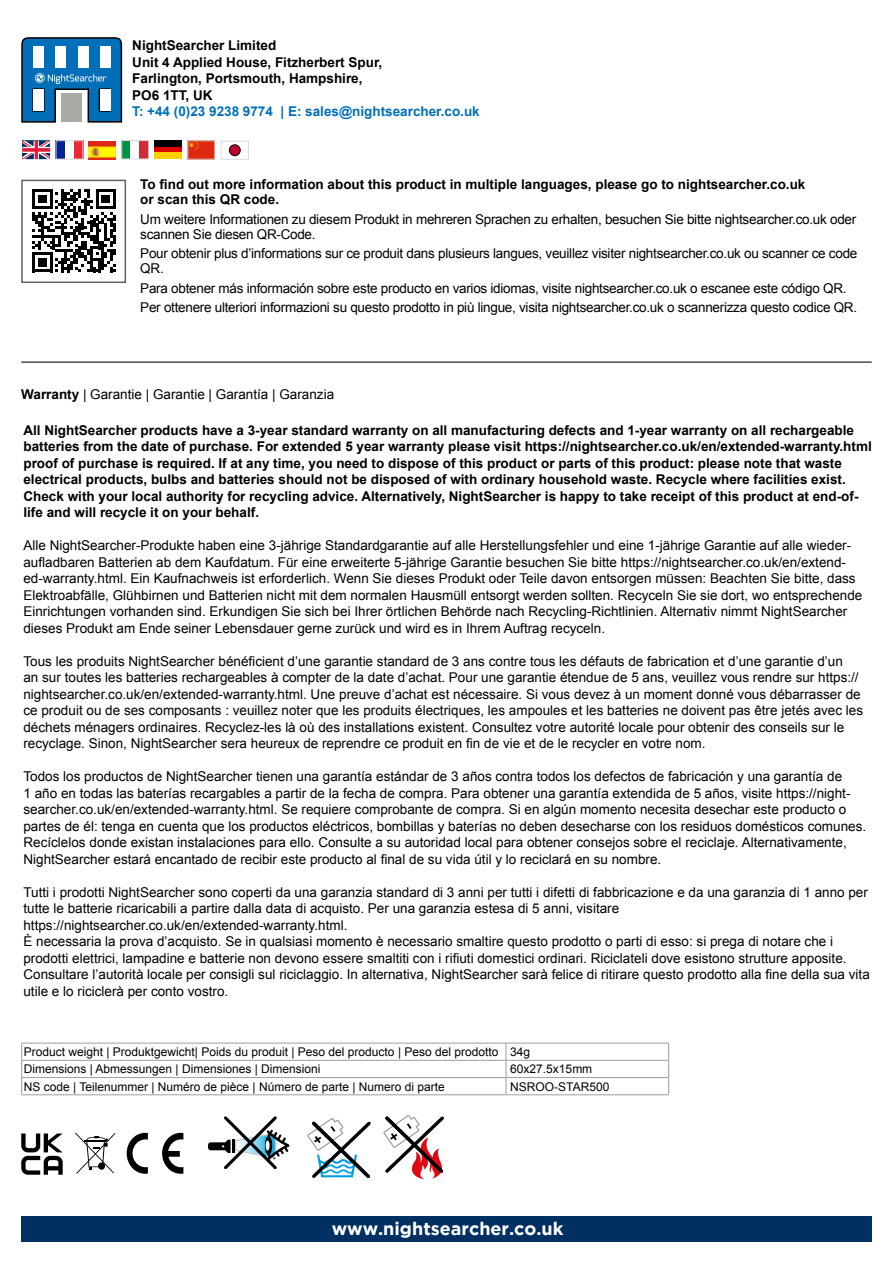
<style>
.page{position:relative;width:893px;height:1263px;background:#fff}
.page>*{position:absolute;margin:0;border:0;box-sizing:border-box;transform-origin:0 0}
.t1{font:700 18px "Gotham";color:#fff}
.t2{font:13.5px/16.5px "Arial";color:#000}
.t3{font:700 13.5px/16.5px "Arial";color:#000}
.t4{font:13.5px/15px "Arial";letter-spacing:-.02em;color:#000}
.t5{font:700 13.5px "Arial";color:#006fb7}
.t6{font:12px/17.2px "Arial";color:#000}
.s1{font-weight:700}
</style>
<div class="page">
<hr style="left:21px;top:1043px;width:485px;height:1px;background:#9d9d9c">
<hr style="left:506px;top:1043px;width:163px;height:1px;background:#9d9d9c">
<svg style="left:21px;top:1043px;width:1px;height:51px"></svg>
<svg style="left:668px;top:1043px;width:1px;height:51px"></svg>
<hr style="left:21px;top:1094px;width:485px;height:1px;background:#9d9d9c">
<hr style="left:506px;top:1094px;width:163px;height:1px;background:#9d9d9c">
<svg style="left:506px;top:1043px;width:1px;height:51px"></svg>
<hr style="left:22px;top:1060px;width:484px;height:1px;background:#9d9d9c">
<hr style="left:506px;top:1060px;width:162px;height:1px;background:#9d9d9c">
<hr style="left:22px;top:1077px;width:484px;height:1px;background:#9d9d9c">
<hr style="left:506px;top:1077px;width:162px;height:1px;background:#9d9d9c">
<svg style="left:21px;top:37px;width:102px;height:86px"></svg>
<div style="left:61px;top:94px;width:21px;height:28px;background:#a9a9a6"></div>
<hr style="left:21px;top:361px;width:851px;height:2px;background:#000">
<svg style="left:22px;top:141px;width:28px;height:18px"></svg>
<img style="left:89px;top:141px;width:27px;height:18px">
<div style="left:155px;top:147px;width:27px;height:6px;background:#de0000"></div>
<div style="left:155px;top:153px;width:27px;height:6px;background:#ffcf00"></div>
<div style="left:155px;top:141px;width:27px;height:6px;background:#000"></div>
<div style="left:221px;top:141px;width:28px;height:19px;background:#fff;border:1px solid #dadada"></div>
<div style="left:229px;top:145px;width:11px;height:11px;background:#bd002e;border-radius:50%"></div>
<div style="left:229px;top:144px;width:12px;height:12px;border:1px solid #000;border-radius:50%"></div>
<div style="left:122px;top:141px;width:9px;height:18px;background:#009145"></div>
<div style="left:140px;top:141px;width:9px;height:18px;background:#cf2b38"></div>
<div style="left:122px;top:140px;width:27px;height:19px;border:1px solid #dadada"></div>
<div style="left:74px;top:141px;width:9px;height:18px;background:#ed2938"></div>
<div style="left:56px;top:141px;width:9px;height:18px;background:#002494"></div>
<div style="left:56px;top:141px;width:27px;height:18px;border:1px solid #dadada"></div>
<img style="left:189px;top:142px;width:24px;height:16px">
<div style="left:187px;top:140px;width:28px;height:20px;border:1px solid #dadada"></div>
<svg style="left:32px;top:189px;width:84px;height:83px"></svg>
<div style="left:21px;top:180px;width:105px;height:103px;border:2px solid #636166"></div>
<svg style="left:75px;top:1133px;width:41px;height:41px"></svg>
<svg style="left:127px;top:1133px;width:56px;height:41px"></svg>
<svg style="left:208px;top:1116px;width:81px;height:54px"></svg>
<svg style="left:307px;top:1118px;width:64px;height:60px"></svg>
<svg style="left:383px;top:1115px;width:61px;height:64px"></svg>
<svg style="left:21px;top:1133px;width:42px;height:42px"></svg>
<div style="left:21px;top:1216px;width:851px;height:26px;background:#003061"></div>
<p class="t3" style="left:132px;top:38px;width:252px">NightSearcher Limited<br>Unit 4 Applied House, Fitzherbert Spur,<br>Farlington, Portsmouth, Hampshire,<br>PO6 1TT, UK</p>
<p class="t5" style="left:132px;top:103px;width:349px">T: +44 (0)23 9238 9774 | E: sales@nightsearcher.co.uk</p>
<p class="t3" style="left:140px;top:178px;width:667px;line-height:15px">To find out more information about this product in multiple languages, please go to nightsearcher.co.uk or scan this QR code.</p>
<p class="t4" style="left:140px;top:212px;width:717px">Um weitere Informationen zu diesem Produkt in mehreren Sprachen zu erhalten, besuchen Sie bitte nightsearcher.co.uk oder scannen Sie diesen QR-Code.</p>
<p class="t4" style="left:140px;top:246px;width:719px">Pour obtenir plus d’informations sur ce produit dans plusieurs langues, veuillez visiter nightsearcher.co.uk ou scanner ce code<br>QR.</p>
<p class="t4" style="left:140px;top:279px;width:718px;line-height:19.5px">Para obtener más información sobre este producto en varios idiomas, visite nightsearcher.co.uk o escanee este código QR.<br>Per ottenere ulteriori informazioni su questo prodotto in più lingue, visita nightsearcher.co.uk o scannerizza questo codice QR.</p>
<p class="t2" style="left:21px;top:386px;width:314px"><span class="s1">Warranty</span> | Garantie | Garantie | Garantía | Garanzia</p>
<p class="t3" style="left:23px;top:422px;width:850px">All NightSearcher products have a 3-year standard warranty on all manufacturing defects and 1-year warranty on all rechargeable batteries from the date of purchase. For extended 5 year warranty please visit https://nightsearcher.co.uk/en/extended-warranty.html proof of purchase is required. If at any time, you need to dispose of this product or parts of this product: please note that waste electrical products, bulbs and batteries should not be disposed of with ordinary household waste. Recycle where facilities exist.<br>Check with your local authority for recycling advice. Alternatively, NightSearcher is happy to take receipt of this product at end-of&shy;life and will recycle it on your behalf.</p>
<p class="t2" style="left:23px;top:538px;width:840px">Alle NightSearcher-Produkte haben eine 3-jährige Standardgarantie auf alle Herstellungsfehler und eine 1-jährige Garantie auf alle wieder&shy;aufladbaren Batterien ab dem Kaufdatum. Für eine erweiterte 5-jährige Garantie besuchen Sie bitte https://nightsearcher.co.uk/en/extend&shy;ed-warranty.html. Ein Kaufnachweis ist erforderlich. Wenn Sie dieses Produkt oder Teile davon entsorgen müssen: Beachten Sie bitte, dass Elektroabfälle, Glühbirnen und Batterien nicht mit dem normalen Hausmüll entsorgt werden sollten. Recyceln Sie sie dort, wo entsprechende Einrichtungen vorhanden sind. Erkundigen Sie sich bei Ihrer örtlichen Behörde nach Recycling-Richtlinien. Alternativ nimmt NightSearcher dieses Produkt am Ende seiner Lebensdauer gerne zurück und wird es in Ihrem Auftrag recyceln.</p>
<p class="t2" style="left:23px;top:653px;width:841px">Tous les produits NightSearcher bénéficient d’une garantie standard de 3 ans contre tous les défauts de fabrication et d’une garantie d’un<br>an sur toutes les batteries rechargeables à compter de la date d’achat. Pour une garantie étendue de 5 ans, veuillez vous rendre sur https:// nightsearcher.co.uk/en/extended-warranty.html. Une preuve d’achat est nécessaire. Si vous devez à un moment donné vous débarrasser de ce produit ou de ses composants : veuillez noter que les produits électriques, les ampoules et les batteries ne doivent pas être jetés avec les déchets ménagers ordinaires. Recyclez-les là où des installations existent. Consultez votre autorité locale pour obtenir des conseils sur le recyclage. Sinon, NightSearcher sera heureux de reprendre ce produit en fin de vie et de le recycler en votre nom.</p>
<p class="t2" style="left:23px;top:768px;width:844px">Todos los productos de NightSearcher tienen una garantía estándar de 3 años contra todos los defectos de fabricación y una garantía de<br>1 año en todas las baterías recargables a partir de la fecha de compra. Para obtener una garantía extendida de 5 años, visite https://night&shy;searcher.co.uk/en/extended-warranty.html. Se requiere comprobante de compra. Si en algún momento necesita desechar este producto o partes de él: tenga en cuenta que los productos eléctricos, bombillas y baterías no deben desecharse con los residuos domésticos comunes.<br>Recíclelos donde existan instalaciones para ello. Consulte a su autoridad local para obtener consejos sobre el reciclaje. Alternativamente, NightSearcher estará encantado de recibir este producto al final de su vida útil y lo reciclará en su nombre.</p>
<p class="t2" style="left:23px;top:884px;width:848px">Tutti i prodotti NightSearcher sono coperti da una garanzia standard di 3 anni per tutti i difetti di fabbricazione e da una garanzia di 1 anno per tutte le batterie ricaricabili a partire dalla data di acquisto. Per una garanzia estesa di 5 anni, visitare https://nightsearcher.co.uk/en/extended-warranty.html.<br>È necessaria la prova d’acquisto. Se in qualsiasi momento è necessario smaltire questo prodotto o parti di esso: si prega di notare che i prodotti elettrici, lampadine e batterie non devono essere smaltiti con i rifiuti domestici ordinari. Riciclateli dove esistono strutture apposite.<br>Consultare l’autorità locale per consigli sul riciclaggio. In alternativa, NightSearcher sarà felice di ritirare questo prodotto alla fine della sua vita utile e lo riciclerà per conto vostro.</p>
<p class="t6" style="left:24px;top:1043px;width:508px">Product weight | Produktgewicht| Poids du produit | Peso del producto | Peso del prodotto 34g<br>Dimensions | Abmessungen | Dimensiones | Dimensioni</p>
<p class="t6" style="left:510px;top:1060px;width:84px">60x27.5x15mm</p>
<p class="t6" style="left:24px;top:1078px;width:423px">NS code | Teilenummer | Numéro de pièce | Número de parte | Numero di parte</p>
<p class="t6" style="left:510px;top:1078px;width:101px">NSROO-STAR500</p>
<h1 class="t1" style="left:332px;top:1218px;width:233px">www.nightsearcher.co.uk</h1>
</div>
